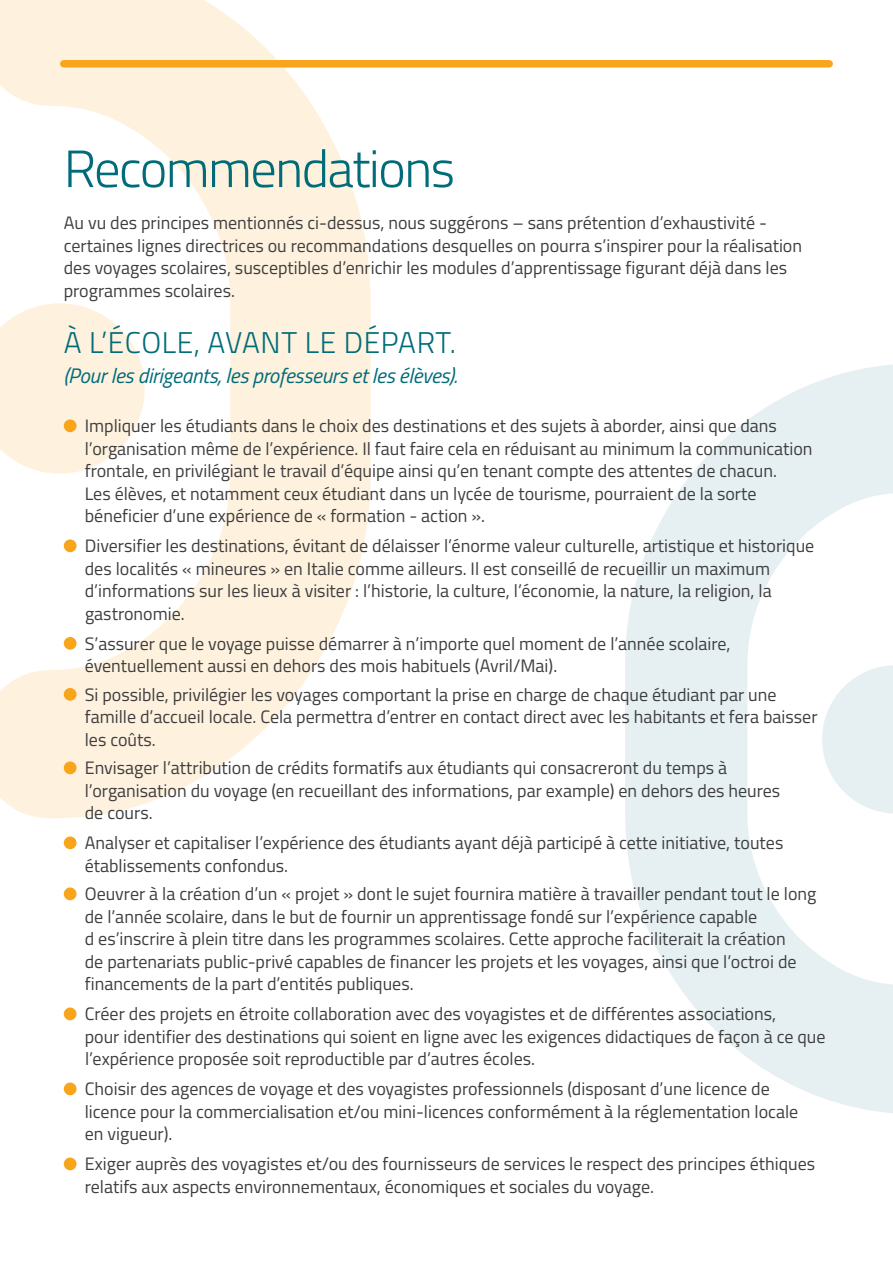
<style>
.page{position:relative;width:893px;height:1263px;background:#fff}
.page>*{position:absolute;margin:0;border:0;box-sizing:border-box;transform-origin:0 0}
.t1{font:300 52.5px "Titillium Web";letter-spacing:-.03em;color:#006c79}
.t2{font:300 30px "Titillium Web";letter-spacing:.02em;color:#006c79}
.t3{font:italic 21px "Titillium Web";letter-spacing:-.01em;color:#006c79}
.t4{font:18px/22.5px "Titillium Web";color:#3e3e3f}
</style>
<div class="page">
<svg style="left:0;top:0;width:371px;height:818px;fill:#fef1dd"></svg>
<svg style="left:625px;top:364px;width:268px;height:749px;fill:#e6f0f2"></svg>
<div style="left:64px;top:60px;width:765px;height:8px;background:#f9a51b"></div>
<div style="left:64px;top:419px;width:13px;height:13px;background:#f9a51b;border-radius:50%"></div>
<div style="left:64px;top:539px;width:13px;height:13px;background:#f9a51b;border-radius:50%"></div>
<div style="left:64px;top:637px;width:13px;height:13px;background:#f9a51b;border-radius:50%"></div>
<div style="left:64px;top:688px;width:13px;height:13px;background:#f9a51b;border-radius:50%"></div>
<div style="left:64px;top:761px;width:13px;height:13px;background:#f9a51b;border-radius:50%"></div>
<div style="left:64px;top:836px;width:13px;height:13px;background:#f9a51b;border-radius:50%"></div>
<div style="left:64px;top:887px;width:13px;height:13px;background:#f9a51b;border-radius:50%"></div>
<div style="left:64px;top:1007px;width:13px;height:13px;background:#f9a51b;border-radius:50%"></div>
<div style="left:64px;top:1082px;width:13px;height:13px;background:#f9a51b;border-radius:50%"></div>
<div style="left:64px;top:1157px;width:13px;height:13px;background:#f9a51b;border-radius:50%"></div>
<p class="t1" style="left:64px;top:131px;width:393px">Recommendations</p>
<p class="t4" style="left:64px;top:211px;width:740px">Au vu des principes mentionnés ci-dessus, nous suggérons – sans prétention d’exhaustivité - certaines lignes directrices ou recommandations desquelles on pourra s’inspirer pour la réalisation des voyages scolaires, susceptibles d’enrichir les modules d’apprentissage figurant déjà dans les programmes scolaires.</p>
<p class="t2" style="left:64px;top:320px;width:393px">À L’ÉCOLE, AVANT LE DÉPART.</p>
<p class="t3" style="left:64px;top:360px;width:395px">(Pour les dirigeants, les professeurs et les élèves).</p>
<p class="t4" style="left:85px;top:414px;width:694px">Impliquer les étudiants dans le choix des destinations et des sujets à aborder, ainsi que dans</p>
<p class="t4" style="left:85px;top:436px;width:729px">l’organisation même de l’expérience. Il faut faire cela en réduisant au minimum la communication</p>
<p class="t4" style="left:85px;top:459px;width:694px">frontale, en privilégiant le travail d’équipe ainsi qu’en tenant compte des attentes de chacun.</p>
<p class="t4" style="left:85px;top:481px;width:673px">Les élèves, et notamment ceux étudiant dans un lycée de tourisme, pourraient de la sorte béneficier d’une expérience de « formation - action ».</p>
<p class="t4" style="left:85px;top:534px;width:731px">Diversifier les destinations, évitant de délaisser l’énorme valeur culturelle, artistique et historique</p>
<p class="t4" style="left:85px;top:556px;width:688px;text-align:justify">des localités « mineures » en Italie comme ailleurs. Il est conseillé de recueillir un maximum d’informations sur les lieux à visiter : l’historie, la culture, l’économie, la nature, la religion, la gastronomie.</p>
<p class="t4" style="left:85px;top:631px;width:647px">S’assurer que le voyage puisse démarrer à n’importe quel moment de l’année scolaire, éventuellement aussi en dehors des mois habituels (Avril/Mai).</p>
<p class="t4" style="left:85px;top:682px;width:734px">Si possible, privilégier les voyages comportant la prise en charge de chaque étudiant par une famille d’accueil locale. Cela permettra d’entrer en contact direct avec les habitants et fera baisser les coûts.</p>
<p class="t4" style="left:85px;top:756px;width:697px">Envisager l’attribution de crédits formatifs aux étudiants qui consacreront du temps à l’organisation du voyage (en recueillant des informations, par example) en dehors des heures</p>
<p class="t4" style="left:85px;top:801px;width:69px">de cours.</p>
<p class="t4" style="left:85px;top:831px;width:700px">Analyser et capitaliser l’expérience des étudiants ayant déjà participé à cette initiative, toutes établissements confondus.</p>
<p class="t4" style="left:85px;top:882px;width:733px">Oeuvrer à la création d’un « projet » dont le sujet fournira matière à travailler pendant tout le long</p>
<p class="t4" style="left:85px;top:904px;width:674px">de l’année scolaire, dans le but de fournir un apprentissage fondé sur l’expérience capable</p>
<p class="t4" style="left:85px;top:927px;width:713px">d es’inscrire à plein titre dans les programmes scolaires. Cette approche faciliterait la création de partenariats public-privé capables de financer les projets et les voyages, ainsi que l’octroi de financements de la part d’entités publiques.</p>
<p class="t4" style="left:85px;top:1002px;width:742px">Créer des projets en étroite collaboration avec des voyagistes et de différentes associations,<br>pour identifier des destinations qui soient en ligne avec les exigences didactiques de façon à ce que l’expérience proposée soit reproductible par d’autres écoles.</p>
<p class="t4" style="left:85px;top:1077px;width:686px">Choisir des agences de voyage et des voyagistes professionnels (disposant d’une licence de</p>
<p class="t4" style="left:85px;top:1099px;width:715px">licence pour la commercialisation et/ou mini-licences conformément à la réglementation locale</p>
<p class="t4" style="left:85px;top:1122px;width:89px">en vigueur).</p>
<p class="t4" style="left:85px;top:1152px;width:732px">Exiger auprès des voyagistes et/ou des fournisseurs de services le respect des principes éthiques relatifs aux aspects environnementaux, économiques et sociales du voyage.</p>
</div>
